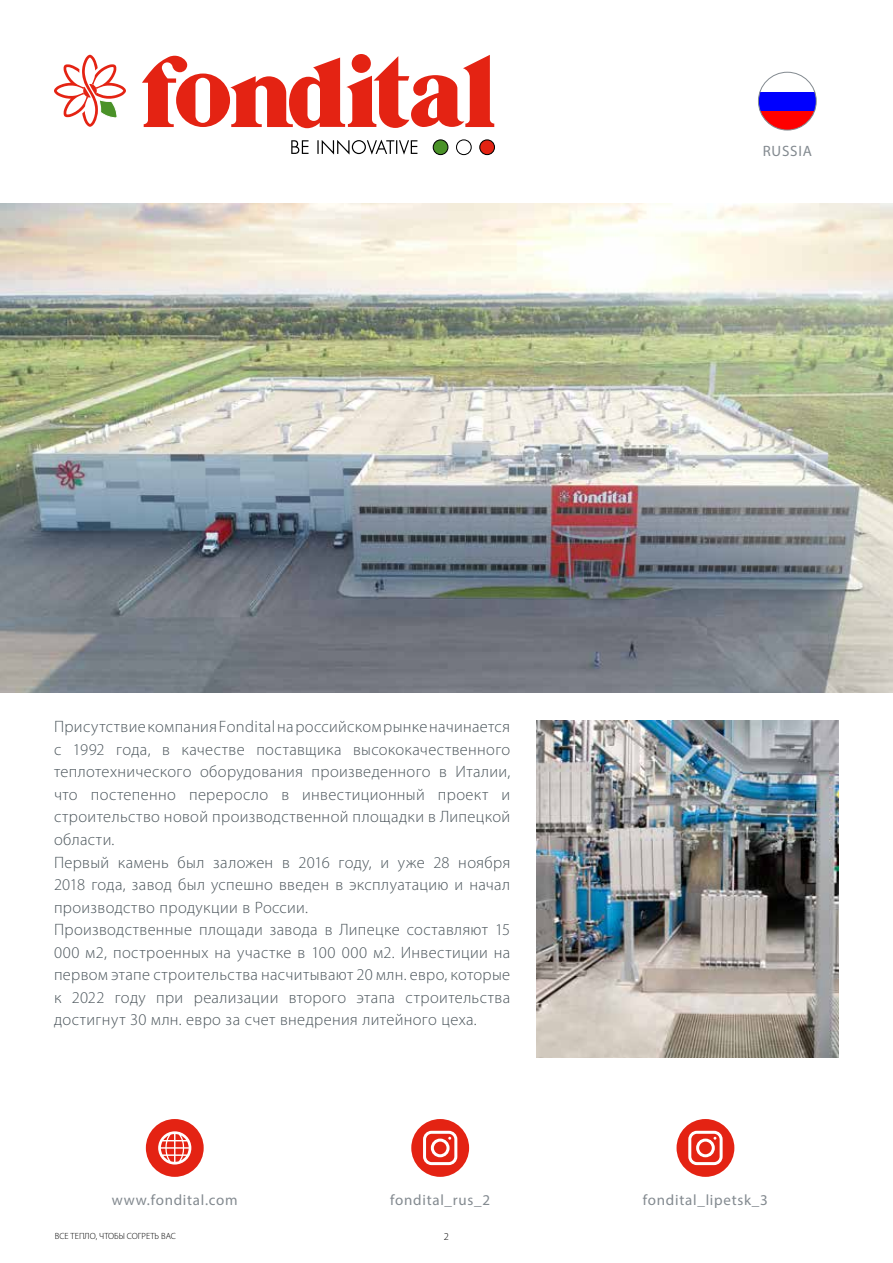
<style>
.page{position:relative;width:893px;height:1263px;background:#fff}
.page>*{position:absolute;margin:0;border:0;box-sizing:border-box;transform-origin:0 0}
.t1{font:300 16.5px/22.5px "Myriad Pro";letter-spacing:.02em;color:#4c565c}
.t2{font:15px "Myriad Pro";letter-spacing:.05em;color:#838a90}
.t3{font:300 10.5px "Myriad Pro";color:#000}
.t4{font:300 9px "Myriad Pro";color:#000}
</style>
<div class="page">
<svg style="left:291px;top:140px;width:18px;height:14px"></svg>
<svg style="left:317px;top:140px;width:100px;height:14px"></svg>
<div style="left:433px;top:140px;width:15px;height:15px;background:#4a9228;border-radius:50%"></div>
<div style="left:433px;top:139px;width:15px;height:16px;border:1px solid #000;border-radius:50%"></div>
<div style="left:456px;top:139px;width:16px;height:16px;border:1px solid #000;border-radius:50%"></div>
<div style="left:480px;top:140px;width:14px;height:15px;background:#e42313;border-radius:50%"></div>
<div style="left:479px;top:139px;width:16px;height:16px;border:1px solid #000;border-radius:50%"></div>
<svg style="left:142px;top:55px;width:352px;height:73px"></svg>
<svg style="left:54px;top:55px;width:72px;height:72px"></svg>
<img style="left:0;top:204px;width:893px;height:489px">
<svg style="left:146px;top:1119px;width:58px;height:58px"></svg>
<div style="left:676px;top:1119px;width:58px;height:58px;background:#e42313;border-radius:50%"></div>
<svg style="left:688px;top:1130px;width:35px;height:36px"></svg>
<div style="left:411px;top:1119px;width:58px;height:58px;background:#e42313;border-radius:50%"></div>
<svg style="left:423px;top:1130px;width:35px;height:36px"></svg>
<img style="left:537px;top:720px;width:302px;height:337px">
<svg style="left:759px;top:111px;width:56px;height:19px"></svg>
<div style="left:758px;top:91px;width:58px;height:20px;background:#00f"></div>
<div style="left:758px;top:72px;width:58px;height:58px;border:1px solid #838a90;border-radius:50%"></div>
<p class="t1" style="left:54px;top:716px;width:458px">Присутствие компания Fondital на российском рынке начинается с 1992 года, в качестве поставщика высококачественного теплотехнического оборудования произведенного в Италии, что постепенно переросло в инвестиционный проект и строительство новой производственной площадки в Липецкой области.<br>Первый камень был заложен в 2016 году, и уже 28 ноября 2018 года, завод был успешно введен в эксплуатацию и начал производство продукции в России.<br>Производственные площади завода в Липецке составляют 15<br>000 м2, построенных на участке в 100 000 м2. Инвестиции на первом этапе строительства насчитывают 20 млн. евро, которые к 2022 году при реализации второго этапа строительства достигнут 30 млн. евро за счет внедрения литейного цеха.</p>
<p class="t2" style="left:763px;top:142px;width:51px">RUSSIA</p>
<p class="t2" style="left:112px;top:1190px;width:128px">www.fondital.com</p>
<p class="t2" style="left:390px;top:1191px;width:102px">fondital_rus_2</p>
<p class="t2" style="left:643px;top:1190px;width:126px">fondital_lipetsk_3</p>
<p class="t4" style="left:55px;top:1231px;width:123px">ВСЕ ТЕПЛО, ЧТОБЫ СОГРЕТЬ ВАC</p>
<p class="t3" style="left:444px;top:1231px;width:7px">2</p>
</div>
